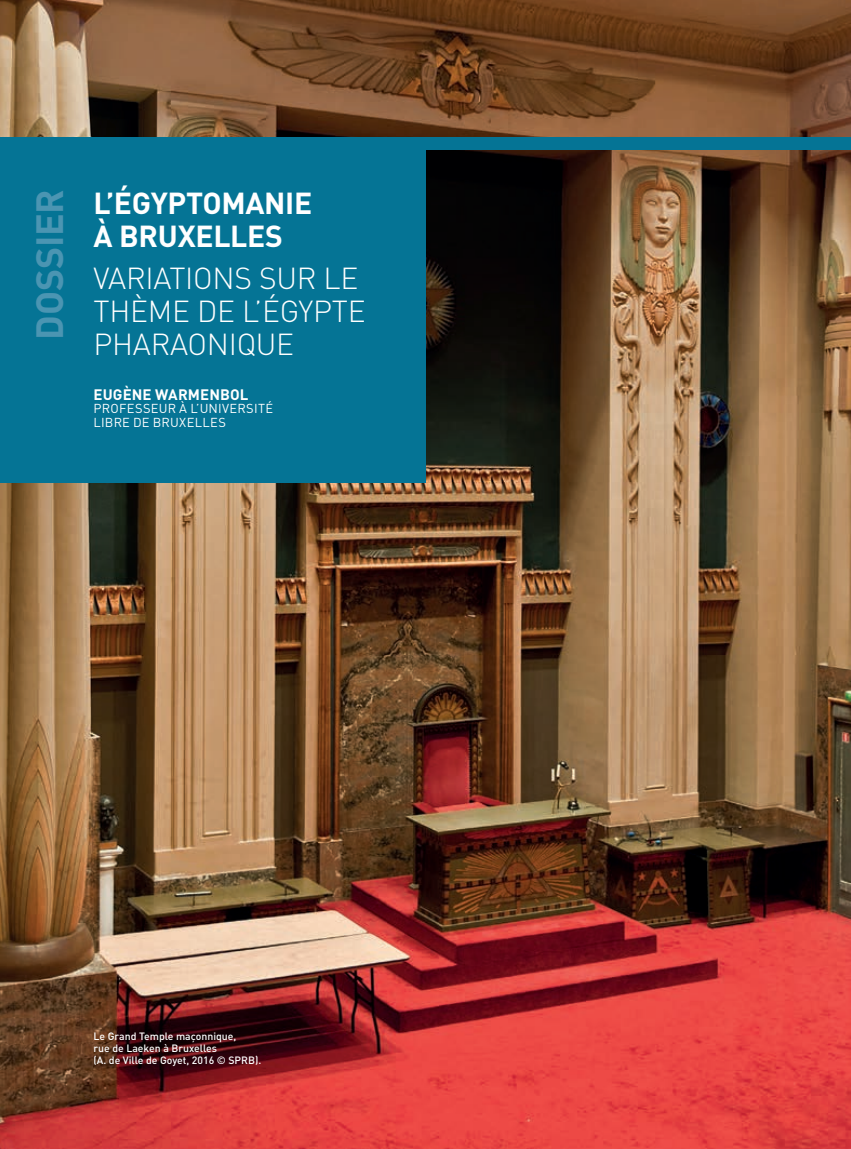
<style>
.page{position:relative;width:851px;height:1149px;background:#fff}
.page>*{position:absolute;margin:0;border:0;box-sizing:border-box;transform-origin:0 0}
.t1{font:700 37.5px "DIN";letter-spacing:-.005em;color:#4b95b2}
.t2{font:300 30px/33px "DIN";letter-spacing:-.01em;color:#fff}
.t3{font:700 30px/33px "DIN";letter-spacing:-.01em;color:#fff}
.t4{font:700 15px "DIN";letter-spacing:.005em;color:#fff}
.t5{font:12.9px/13.5px "DIN";letter-spacing:.02em;color:#fff}
.t6{font:500 10.5px/12px "DIN";color:#fff}
</style>
<div class="page">
<img style="left:0;top:0;width:850px;height:1148px">
<div style="left:0;top:140px;width:425px;height:342px;background:#057495"></div>
<div style="left:0;top:137px;width:850px;height:13px;background:#057495"></div>
<h1 class="t1" style="left:25px;top:339px;width:152px;rotate:-90deg">DOSSIER</h1>
<h2 class="t3" style="left:94px;top:185px;width:220px">L’ÉGYPTOMANIE<br>À BRUXELLES</h2>
<h2 class="t2" style="left:94px;top:261px;width:273px">VARIATIONS SUR LE<br>THÈME DE L’ÉGYPTE<br>PHARAONIQUE</h2>
<h3 class="t4" style="left:94px;top:384px;width:156px">EUGÈNE WARMENBOL</h3>
<p class="t5" style="left:94px;top:401px;width:181px">PROFESSEUR À L’UNIVERSITÉ<br>LIBRE DE BRUXELLES</p>
<p class="t6" style="left:94px;top:1029px;width:169px">Le Grand Temple maçonnique,<br>rue de Laeken à Bruxelles<br>(A. de Ville de Goyet, 2016 © SPRB).</p>
</div>
